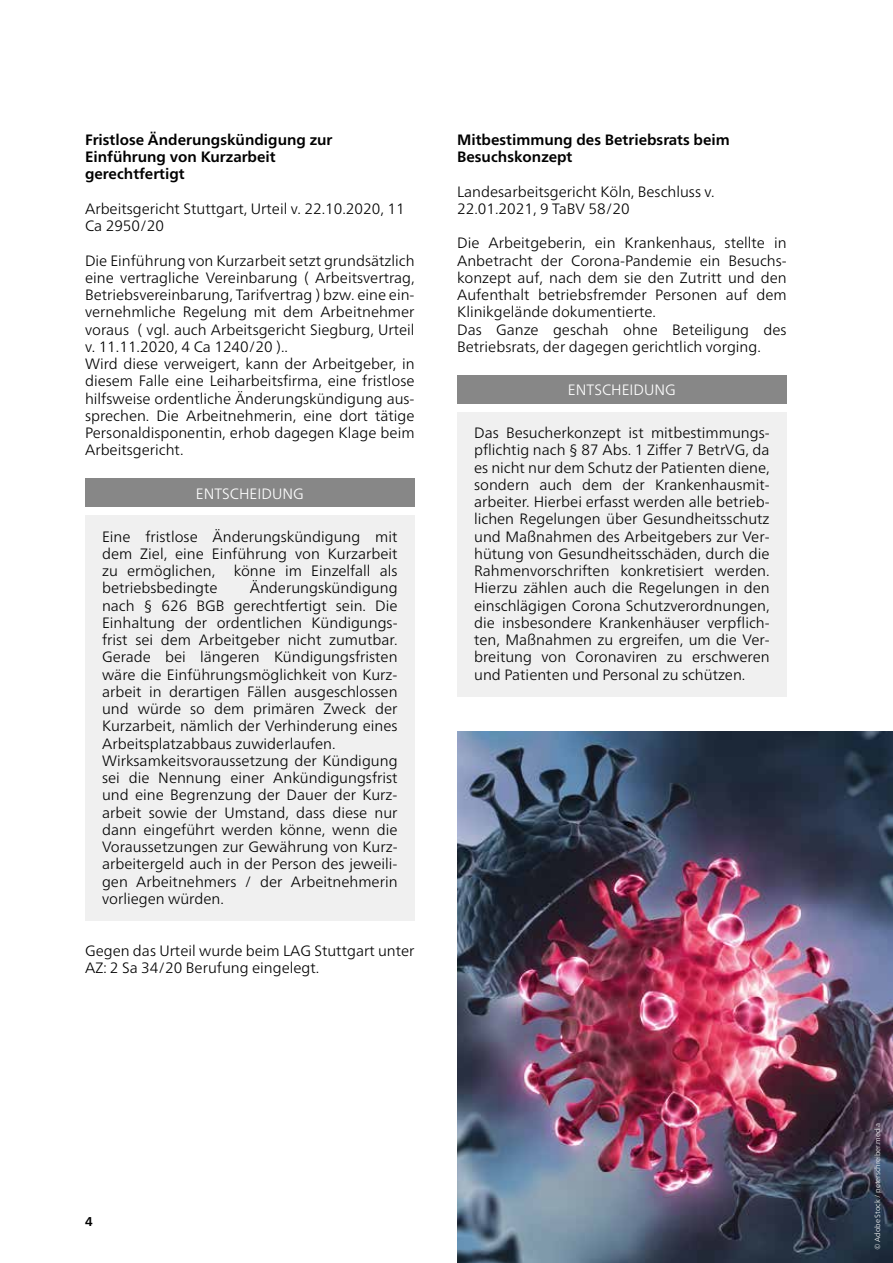
<style>
.page{position:relative;width:893px;height:1263px;background:#fff}
.page>*{position:absolute;margin:0;border:0;box-sizing:border-box;transform-origin:0 0}
.t1{font:300 15px/17.2px "Frutiger Neue LTW1 G";color:#000}
.t2{font:700 15px/17.2px "Frutiger Neue LTW1 G";color:#000}
.t3{font:300 15px "Frutiger Neue LTW1 G";color:#fff}
.t4{font:700 12.75px "Frutiger Neue LTW1 G";color:#000}
.t5{font:300 7.5px "Frutiger Neue LTW1 G";letter-spacing:-.005em;color:#fff}
</style>
<div class="page">
<div style="left:85px;top:479px;width:330px;height:28px;background:#878787"></div>
<div style="left:85px;top:516px;width:330px;height:405px;background:#f0f0f0"></div>
<div style="left:457px;top:375px;width:330px;height:29px;background:#878787"></div>
<div style="left:457px;top:412px;width:330px;height:285px;background:#f0f0f0"></div>
<img style="left:457px;top:731px;width:436px;height:532px">
<p class="t2" style="left:85px;top:130px;width:249px">Fristlose Änderungskündigung zur<br>Einführung von Kurzarbeit gerechtfertigt</p>
<p class="t1" style="left:85px;top:199px;width:321px">Arbeitsgericht Stuttgart, Urteil v. 22.10.2020, 11<br>Ca 2950/20</p>
<p class="t1" style="left:85px;top:251px;width:331px">Die Einführung von Kurzarbeit setzt grundsätzlich eine vertragliche Vereinbarung ( Arbeitsvertrag, Betriebsvereinbarung, Tarifvertrag ) bzw. eine ein&shy;vernehmliche Regelung mit dem Arbeitnehmer voraus ( vgl. auch Arbeitsgericht Siegburg, Urteil v. 11.11.2020, 4 Ca 1240/20 )..<br>Wird diese verweigert, kann der Arbeitgeber, in diesem Falle eine Leiharbeitsfirma, eine fristlose hilfsweise ordentliche Änderungskündigung aus&shy;sprechen. Die Arbeitnehmerin, eine dort tätige Personaldisponentin, erhob dagegen Klage beim Arbeitsgericht.</p>
<p class="t3" style="left:196px;top:482px;width:109px">ENTSCHEIDUNG</p>
<p class="t1" style="left:102px;top:527px;width:297px;text-align:justify">Eine fristlose Änderungskündigung mit dem Ziel, eine Einführung von Kurzarbeit zu ermöglichen, könne im Einzelfall als betriebsbedingte</p>
<p class="t1" style="left:102px;top:578px;width:297px;text-indent:148px">Änderungskündigung nach § 626 BGB gerechtfertigt sein. Die Einhaltung der ordentlichen Kündigungs&shy;frist sei dem Arbeitgeber nicht zumutbar.<br>Gerade bei längeren Kündigungsfristen wäre die Einführungsmöglichkeit von Kurz&shy;arbeit in derartigen Fällen ausgeschlossen und würde so dem primären Zweck der Kurzarbeit, nämlich der Verhinderung eines Arbeitsplatzabbaus zuwiderlaufen.<br>Wirksamkeitsvoraussetzung der Kündigung sei die Nennung einer Ankündigungsfrist und eine Begrenzung der Dauer der Kurz&shy;arbeit sowie der Umstand, dass diese nur dann eingeführt werden könne, wenn die Voraussetzungen zur Gewährung von Kurz&shy;arbeitergeld auch in der Person des jeweili&shy;gen Arbeitnehmers / der Arbeitnehmerin vorliegen würden.</p>
<p class="t1" style="left:85px;top:941px;width:331px">Gegen das Urteil wurde beim LAG Stuttgart unter<br>AZ: 2 Sa 34/20 Berufung eingelegt.</p>
<p class="t2" style="left:457px;top:130px;width:274px">Mitbestimmung des Betriebsrats beim<br>Besuchskonzept</p>
<p class="t1" style="left:457px;top:182px;width:259px">Landesarbeitsgericht Köln, Beschluss v.<br>22.01.2021, 9 TaBV 58/20</p>
<p class="t1" style="left:457px;top:233px;width:331px">Die Arbeitgeberin, ein Krankenhaus, stellte in Anbetracht der Corona-Pandemie ein Besuchs&shy;konzept auf, nach dem sie den Zutritt und den Aufenthalt betriebsfremder Personen auf dem Klinikgelände dokumentierte.<br>Das Ganze geschah ohne Beteiligung des Betriebsrats, der dagegen gerichtlich vorging.</p>
<p class="t3" style="left:568px;top:379px;width:109px">ENTSCHEIDUNG</p>
<p class="t1" style="left:474px;top:423px;width:297px;text-align:justify">Das Besucherkonzept ist mitbestimmungs&shy;pflichtig nach § 87 Abs. 1 Ziffer 7 BetrVG, da es nicht nur dem Schutz der Patienten diene, sondern auch dem der Krankenhausmit&shy;arbeiter. Hierbei erfasst werden alle betrieb&shy;lichen Regelungen über Gesundheitsschutz und Maßnahmen des Arbeitgebers zur Ver&shy;hütung von Gesundheitsschäden, durch die Rahmenvorschriften konkretisiert werden.<br>Hierzu zählen auch die Regelungen in den einschlägigen Corona Schutzverordnungen, die insbesondere Krankenhäuser verpflich&shy;ten, Maßnahmen zu ergreifen, um die Ver&shy;breitung von Coronaviren zu erschweren und Patienten und Personal zu schützen.</p>
<p class="t4" style="left:85px;top:1213px;width:9px">4</p>
<p class="t5" style="left:872px;top:1250px;width:129px;rotate:-90deg">© Adobe Stock / peterschreiber.media</p>
</div>
